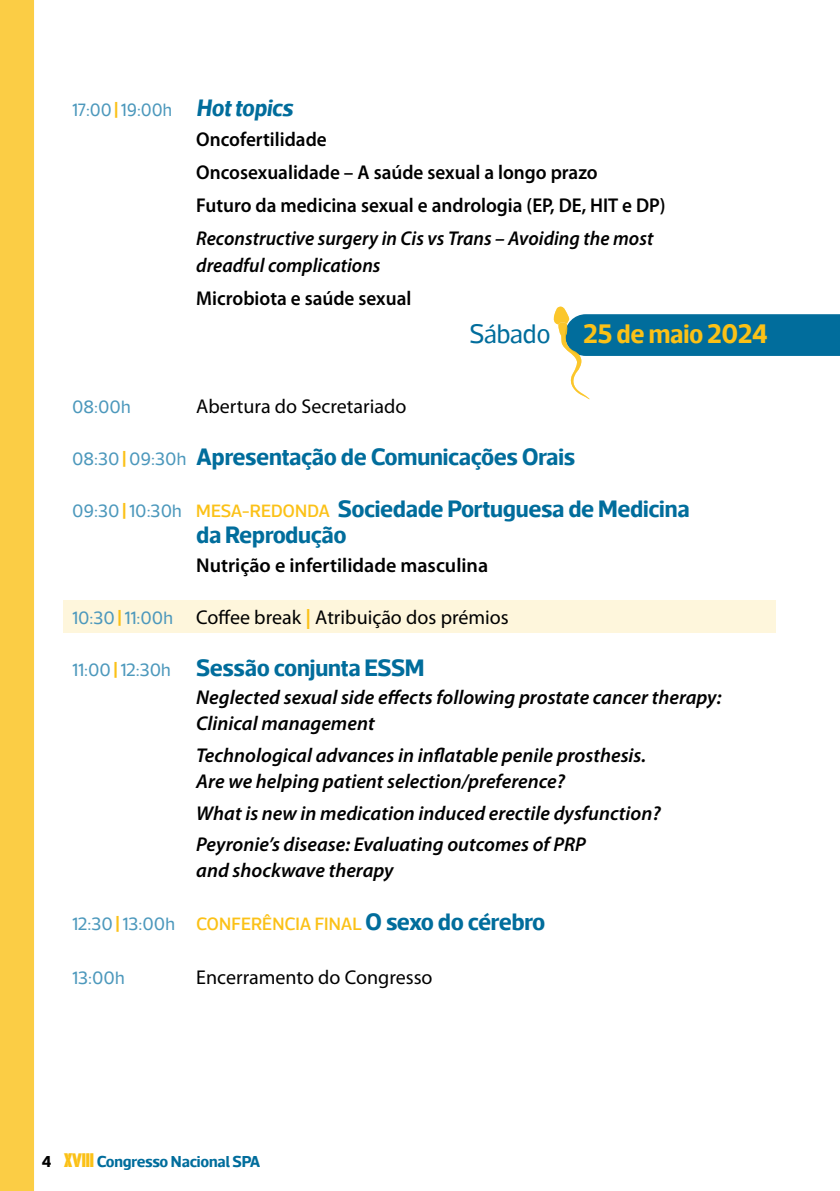
<style>
.page{position:relative;width:840px;height:1191px;background:#fff}
.page>*{position:absolute;margin:0;border:0;box-sizing:border-box;transform-origin:0 0}
.t1{font:700 27px "Acto CTT";letter-spacing:-.005em;color:#fbc117;scale:.96 1}
.t2{font:700 24px/52px "Acto CTT";letter-spacing:-.01em;color:#016d9c}
.t3{font:italic 600 20px/26px "Myriad Pro";color:#000}
.t4{font:600 20px/33px "Myriad Pro";color:#000;scale:.96 1}
.t5{font:20px "Myriad Pro";color:#000}
.t6{font:italic 600 20px/27px "Myriad Pro";color:#000;scale:.96 1}
.t7{font:600 20px "Myriad Pro";color:#000}
.t8{font:500 18px "Acto CTT";color:#fbc117}
.t9{font:18px "Acto CTT";color:#4c98bc;scale:.96 1}
.t10{font:18px "Acto CTT";color:#4c98bc}
.t11{font:700 16px "Acto CTT";letter-spacing:-.01em;color:#016d9c}
.s1{font-weight:900;color:#fbc117}
.s2{font-weight:700;font-style:italic;font-size:24px;color:#016d9c}
.s3{font-weight:400;color:#016d9c}
.s4{font-weight:400;font-size:18px;color:#4c98bc}
.s5{font-weight:900;font-size:18px;color:#fbc117}
.s6{font-weight:500;font-size:18px;color:#fbc117}
.s7{font-family:"Acto CTT";font-size:18px;color:#4c98bc}
.s8{font-family:"Acto CTT";font-weight:900;font-size:18px;color:#fbc117}
.s9{font-weight:700;color:#fbc117}
.s10{font-weight:400;color:#4c98bc}
.s11{font-weight:900}
.s12{font-weight:700;font-size:24px;color:#016d9c}
.s13{color:#000}
.s14{font-family:"Nortune";font-weight:900;color:#fbc117}
</style>
<div class="page">
<div style="left:0;top:0;width:34px;height:1191px;background:#fbcd45"></div>
<div style="left:63px;top:600px;width:713px;height:32px;background:#fef6dc"></div>
<svg style="left:553px;top:306px;width:286px;height:93px"></svg>
<p class="t9" style="left:72px;top:99px;width:231px">17:00 <span class="s1">|</span> 19:00h <span class="s2">Hot topics</span></p>
<p class="t4" style="left:196px;top:122px;width:490px">Oncofertilidade<br>Oncosexualidade – A saúde sexual a longo prazo<br>Futuro da medicina sexual e andrologia (EP, DE, HIT e DP)</p>
<p class="t6" style="left:196px;top:225px;width:477px">Reconstructive surgery in Cis vs Trans – Avoiding the most dreadful complications</p>
<p class="t4" style="left:196px;top:282px;width:225px">Microbiota e saúde sexual</p>
<h1 class="t1" style="left:469px;top:318px;width:312px"><span class="s3">Sábado</span> 25 de maio 2024</h1>
<p class="t10" style="left:72px;top:396px;width:60px">08:00h</p>
<p class="t5" style="left:196px;top:395px;width:211px">Abertura do Secretariado</p>
<p class="t2" style="left:72px;top:430px;width:618px"><span class="s4">08:30</span> <span class="s5">|</span> <span class="s4">09:30h</span> Apresentação de Comunicações Orais<br><span class="s4">09:30</span> <span class="s5">|</span> <span class="s4">10:30h</span> <span class="s6">MESA-REDONDA</span> Sociedade Portuguesa de Medicina</p>
<p class="t2" style="left:196px;top:508px;width:152px">da Reprodução</p>
<p class="t7" style="left:196px;top:552px;width:293px">Nutrição e infertilidade masculina</p>
<p class="t5" style="left:72px;top:606px;width:438px"><span class="s7">10:30</span> <span class="s8">|</span> <span class="s7">11:00h</span> Coffee break <span class="s9">|</span> Atribuição dos prémios</p>
<p class="t2" style="left:72px;top:640px;width:354px"><span class="s4">11:00</span> <span class="s5">|</span> <span class="s4">12:30h</span> Sessão conjunta ESSM</p>
<p class="t3" style="left:196px;top:685px;width:526px">Neglected sexual side effects following prostate cancer therapy:<br>Clinical management</p>
<p class="t3" style="left:196px;top:742px;width:451px">Technological advances in inflatable penile prosthesis.<br>Are we helping patient selection/preference?</p>
<p class="t3" style="left:196px;top:797px;width:465px;line-height:31.6px">What is new in medication induced erectile dysfunction?<br>Peyronie’s disease: Evaluating outcomes of PRP</p>
<p class="t3" style="left:196px;top:858px;width:199px">and shockwave therapy</p>
<p class="t8" style="left:72px;top:912px;width:474px"><span class="s10">12:30</span> <span class="s11">|</span> <span class="s10">13:00h</span> CONFERÊNCIA FINAL <span class="s12">O sexo do cérebro</span></p>
<p class="t10" style="left:72px;top:967px;width:54px">13:00h</p>
<p class="t5" style="left:196px;top:966px;width:238px">Encerramento do Congresso</p>
<p class="t11" style="left:42px;top:1152px;width:220px"><span class="s13">4</span> <span class="s14">XVIII</span> Congresso Nacional SPA</p>
</div>
